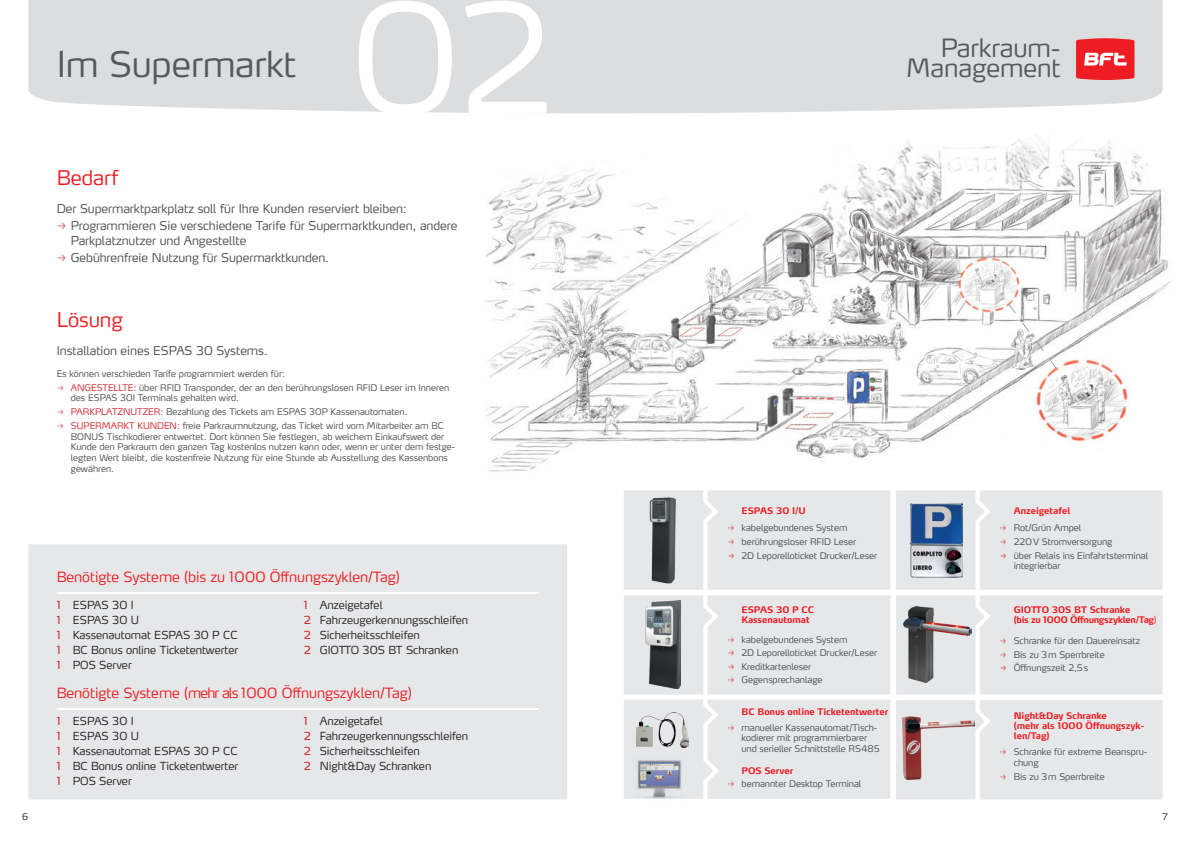
<style>
.page{position:relative;width:1191px;height:842px;background:#fff}
.page>*{position:absolute;margin:0;border:0;box-sizing:border-box;transform-origin:0 0}
.t1{font:300 150px "Max LF";color:#fff}
.t2{font:300 35px "Max LF";letter-spacing:-.005em;color:#57585a}
.t3{font:300 25px/20px "Max LF";letter-spacing:-.005em;color:#57585a;text-align:right}
.t4{font:300 20px "Max LF";letter-spacing:-.005em;color:#ee1d23}
.t5{font:300 14px "Max LF";letter-spacing:-.005em;color:#ee1d23}
.t6{font:300 12px/17.2px "Max LF";letter-spacing:-.005em;color:#4b4c4d}
.t7{font:300 11px/15px "Max LF";letter-spacing:-.005em;color:#231f20}
.t8{font:300 9px/13.6px "Max LF";letter-spacing:-.005em;color:#4b4c4d}
.t9{font:700 9px/10px "Max LF";letter-spacing:-.005em;color:#ee1d23}
.t10{font:700 9px/10px "Max LF";letter-spacing:-.025em;color:#ee1d23}
.t11{font:300 9px "Max LF";color:#231f20}
.s1{color:#d1232a}
.s2{font-weight:400;color:#d1232a}
.s3{font-weight:300}
</style>
<div class="page">
<div style="left:28px;top:0;width:1134px;height:113px;background:#dcdddf"></div>
<svg style="left:1076px;top:38px;width:58px;height:42px;background:#ef4247"></svg>
<img style="left:486px;top:140px;width:685px;height:332px">
<div style="left:28px;top:544px;width:539px;height:255px;background:#e6e7e9"></div>
<hr style="left:57px;top:592px;width:482px;height:2px;background:#fff">
<hr style="left:57px;top:708px;width:482px;height:2px;background:#fff">
<svg style="left:1007px;top:302px;width:51px;height:69px"></svg>
<svg style="left:896px;top:700px;width:266px;height:99px;background:#e1dfe1"></svg>
<svg style="left:624px;top:490px;width:266px;height:309px;background:#dcdddf"></svg>
<svg style="left:896px;top:490px;width:266px;height:204px;background:#d8dade"></svg>
<h2 class="t2" style="left:57px;top:42px;width:241px">Im Supermarkt</h2>
<h3 class="t4" style="left:57px;top:165px;width:63px">Bedarf</h3>
<h1 class="t1" style="left:350px;top:-35px;width:205px">02</h1>
<h3 class="t6" style="left:71px;top:200px;width:388px;text-indent:-14px">Der Supermarktparkplatz soll für Ihre Kunden reserviert bleiben:<br>Programmieren Sie verschiedene Tarife für Supermarktkunden, andere</h3>
<h3 class="t6" style="left:71px;top:232px;width:260px">Parkplatznutzer und Angestellte<br>Gebührenfreie Nutzung für Supermarktkunden.</h3>
<h3 class="t4" style="left:57px;top:307px;width:68px">Lösung</h3>
<h3 class="t6" style="left:57px;top:342px;width:213px">Installation eines ESPAS 30 Systems.</h3>
<p class="t8" style="left:71px;top:367px;width:380px;text-indent:-14px">Es können verschieden Tarife programmiert werden für:<br><span class="s1">ANGESTELLTE:</span> über RFID Transponder, der an den berührungslosen RFID Leser im Inneren</p>
<p class="t8" style="left:71px;top:391px;width:374px">des ESPAS 30I Terminals gehalten wird.<br><span class="s1">PARKPLATZNUTZER:</span> Bezahlung des Tickets am ESPAS 30P Kassenautomaten.<br><span class="s1">SUPERMARKT KUNDEN:</span> freie Parkraumnutzung, das Ticket wird vom Mitarbeiter am BC</p>
<p class="t8" style="left:71px;top:431px;width:386px;line-height:10.8px">BONUS Tischkodierer entwertet. Dort können Sie festlegen, ab welchem Einkaufswert der Kunde den Parkraum den ganzen Tag kostenlos nutzen kann oder, wenn er unter dem festge&shy;legten Wert bleibt, die kostenfreie Nutzung für eine Stunde ab Ausstellung des Kassenbons gewähren.</p>
<h3 class="t5" style="left:57px;top:568px;width:345px">Benötigte Systeme (bis zu 1000 Öffnungszyklen/Tag)</h3>
<p class="t7" style="left:57px;top:597px;width:183px"><span class="s2">1</span> ESPAS 30 I<br><span class="s2">1</span> ESPAS 30 U<br><span class="s2">1</span> Kassenautomat ESPAS 30 P CC<br><span class="s2">1</span> BC Bonus online Ticketentwerter<br><span class="s2">1</span> POS Server</p>
<p class="t7" style="left:304px;top:597px;width:166px"><span class="s2">1</span> Anzeigetafel<br><span class="s2">2</span> Fahrzeugerkennungsschleifen<br><span class="s2">2</span> Sicherheitsschleifen<br><span class="s2">2</span> GIOTTO 30S BT Schranken</p>
<h3 class="t5" style="left:57px;top:684px;width:356px">Benötigte Systeme (mehr als 1000 Öffnungszyklen/Tag)</h3>
<p class="t7" style="left:57px;top:713px;width:183px"><span class="s2">1</span> ESPAS 30 I<br><span class="s2">1</span> ESPAS 30 U<br><span class="s2">1</span> Kassenautomat ESPAS 30 P CC<br><span class="s2">1</span> BC Bonus online Ticketentwerter<br><span class="s2">1</span> POS Server</p>
<p class="t7" style="left:304px;top:713px;width:166px"><span class="s2">1</span> Anzeigetafel<br><span class="s2">2</span> Fahrzeugerkennungsschleifen<br><span class="s2">2</span> Sicherheitsschleifen<br><span class="s2">2</span> Night&amp;Day Schranken</p>
<h3 class="t3" style="left:906px;top:37px;width:156px">Parkraum-<br>Management</h3>
<p class="t9" style="left:741px;top:506px;width:66px">ESPAS 30 I/U</p>
<p class="t9" style="left:1013px;top:506px;width:58px">Anzeigetafel</p>
<p class="t8" style="left:741px;top:521px;width:137px">kabelgebundenes System berührungsloser RFID Leser<br>2D Leporelloticket Drucker/Leser</p>
<p class="t8" style="left:1013px;top:521px;width:136px">Rot/Grün Ampel<br>220V Stromversorgung<br>über Relais ins Einfahrtsterminal</p>
<p class="t8" style="left:1013px;top:559px;width:48px">integrierbar</p>
<p class="t10" style="left:1013px;top:605px;width:144px">GIOTTO 30S BT Schranke<br>(bis zu 1000 Öffnungszyklen/Tag<span class="s3">)</span></p>
<p class="t9" style="left:741px;top:605px;width:74px">ESPAS 30 P CC<br>Kassenautomat</p>
<p class="t8" style="left:741px;top:632px;width:137px">kabelgebundenes System<br>2D Leporelloticket Drucker/Leser<br>Kreditkartenleser<br>Gegensprechanlage</p>
<p class="t8" style="left:1013px;top:634px;width:128px">Schranke für den Dauereinsatz<br>Bis zu 3m Sperrbreite<br>Öffnungszeit 2,5s</p>
<p class="t9" style="left:741px;top:706px;width:148px">BC Bonus online Ticketentwerter</p>
<p class="t8" style="left:741px;top:722px;width:140px;line-height:10.8px">manueller Kassenautomat/Tisch&shy;kodierer mit programmierbarer und serieller Schnittstelle RS485</p>
<p class="t8" style="left:741px;top:776px;width:121px">bemannter Desktop Terminal</p>
<p class="t9" style="left:741px;top:765px;width:53px">POS Server</p>
<p class="t9" style="left:1013px;top:711px;width:132px">Night&amp;Day Schranke<br>(mehr als 1000 Öffnungszyk&shy;len/Tag)</p>
<p class="t8" style="left:1013px;top:746px;width:135px;line-height:10.8px">Schranke für extreme Beanspru&shy;chung</p>
<p class="t8" style="left:1013px;top:769px;width:93px">Bis zu 3m Sperrbreite</p>
<p class="t11" style="left:22px;top:811px;width:8px">6</p>
<p class="t11" style="left:1162px;top:811px;width:7px">7</p>
</div>
